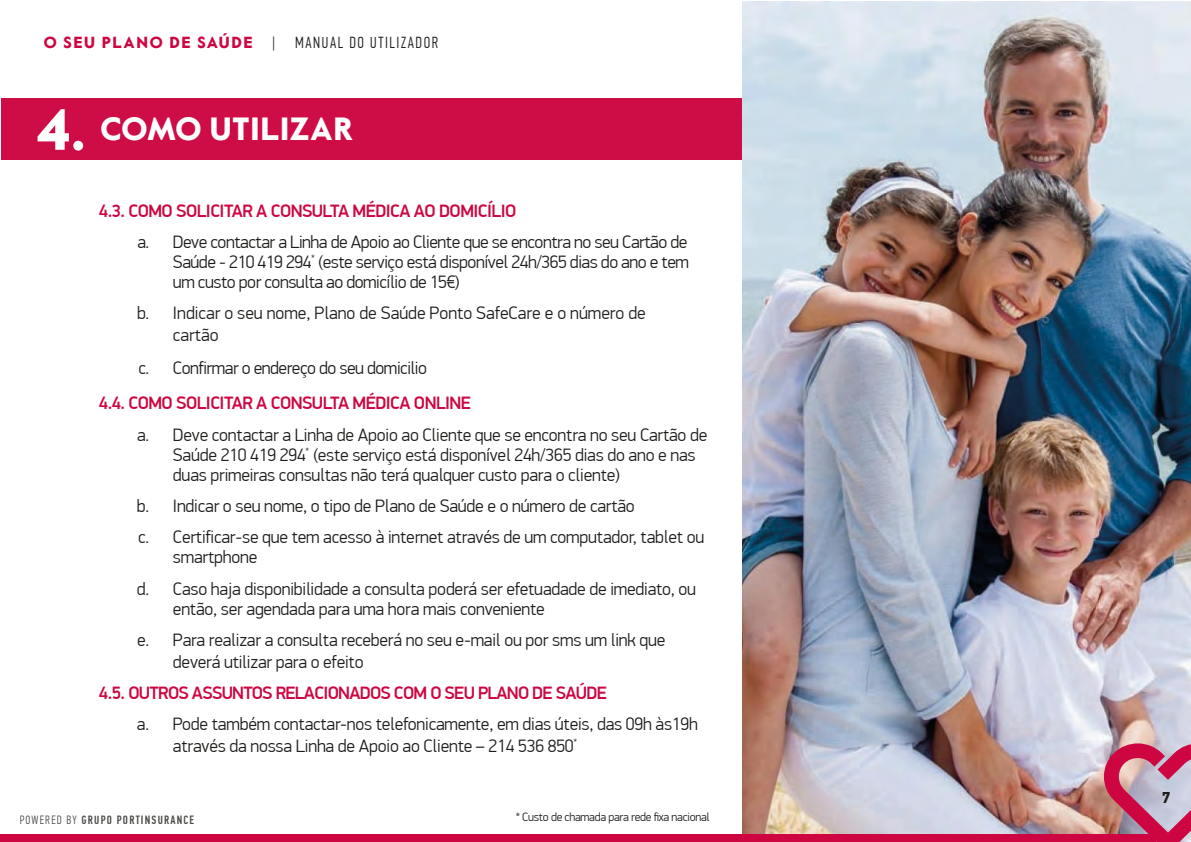
<style>
.page{position:relative;width:1191px;height:842px;background:#fff}
.page>*{position:absolute;margin:0;border:0;box-sizing:border-box;transform-origin:0 0}
.t1{font:900 58px "Value Sans Pro";color:#fff}
.t2{font:900 32px "Value Sans Pro";letter-spacing:.02em;color:#fff}
.t3{font:300 18px/20px "PF Din Display Pro";letter-spacing:-.01em;color:#1d1d1b}
.t4{font:500 18px "PF Din Display Pro";letter-spacing:-.03em;color:#cd0641}
.t5{font:300 16px "PF Din Text Comp Pro";letter-spacing:.1em;color:#1d1d1b}
.t6{font:900 16px "PF Din Display Pro";color:#1d1d1b}
.t7{font:300 12px "PF Din Display Pro";letter-spacing:-.02em;color:#1d1d1b}
.t8{font:500 12px "PF Din Text Comp Pro";letter-spacing:.1em;color:#1e1f1c}
.s1{font-family:"Value Sans Pro";font-weight:900;color:#cd0641}
.s2{font-weight:300}
</style>
<div class="page">
<div style="left:1px;top:99px;width:742px;height:61px;background:#ce0d46"></div>
<img style="left:743px;top:1px;width:448px;height:833px">
<div style="left:0;top:834px;width:1156px;height:8px;background:#cd0641"></div>
<svg style="left:1104px;top:743px;width:87px;height:99px;background:#c66d8b"></svg>
<p class="t5" style="left:44px;top:33px;width:396px"><span class="s1">O SEU PLANO DE SAÚDE</span> | MANUAL DO UTILIZADOR</p>
<h1 class="t1" style="left:37px;top:95px;width:50px">4.</h1>
<h2 class="t2" style="left:100px;top:110px;width:254px">COMO UTILIZAR</h2>
<p class="t4" style="left:99px;top:200px;width:419px">4.3. COMO SOLICITAR A CONSULTA MÉDICA AO DOMICÍLIO</p>
<p class="t3" style="left:173px;top:232px;width:517px;text-align:justify;text-indent:-36px">a. Deve contactar a Linha de Apoio ao Cliente que se encontra no seu Cartão de Saúde - 210 419 294<sup>*</sup> (este serviço está disponível 24h/365 dias do ano e tem um custo por consulta ao domicílio de 15€)</p>
<p class="t3" style="left:173px;top:303px;width:474px;line-height:21.6px;text-indent:-36px">b. Indicar o seu nome, Plano de Saúde Ponto SafeCare e o número de cartão</p>
<p class="t3" style="left:138px;top:358px;width:290px">c. Confirmar o endereço do seu domicilio</p>
<p class="t4" style="left:99px;top:392px;width:374px">4.4. COMO SOLICITAR A CONSULTA MÉDICA ONLINE</p>
<p class="t3" style="left:173px;top:425px;width:536px;text-indent:-36px">a. Deve contactar a Linha de Apoio ao Cliente que se encontra no seu Cartão de<br>Saúde 210 419 294<sup>*</sup> (este serviço está disponível 24h/365 dias do ano e nas duas primeiras consultas não terá qualquer custo para o cliente)</p>
<p class="t3" style="left:137px;top:490px;width:569px;line-height:31.4px">b. Indicar o seu nome, o tipo de Plano de Saúde e o número de cartão<br>c. Certificar-se que tem acesso à internet através de um computador, tablet ou</p>
<p class="t3" style="left:137px;top:542px;width:560px;line-height:31.4px;text-indent:36px">smartphone<br>d. Caso haja disponibilidade a consulta poderá ser efetuadade de imediato, ou</p>
<p class="t3" style="left:137px;top:593px;width:529px;line-height:31.4px;text-indent:36px">então, ser agendada para uma hora mais conveniente<br>e. Para realizar a consulta receberá no seu e-mail ou por sms um link que</p>
<p class="t3" style="left:173px;top:652px;width:192px">deverá utilizar para o efeito</p>
<p class="t4" style="left:99px;top:682px;width:509px">4.5. OUTROS ASSUNTOS RELACIONADOS COM O SEU PLANO DE SAÚDE</p>
<p class="t3" style="left:173px;top:713px;width:526px;line-height:21.6px;text-indent:-36px">a. Pode também contactar-nos telefonicamente, em dias úteis, das 09h às19h através da nossa Linha de Apoio ao Cliente – 214 536 850<sup>*</sup></p>
<p class="t8" style="left:20px;top:813px;width:176px"><span class="s2">POWERED BY</span> GRUPO PORTINSURANCE</p>
<p class="t7" style="left:516px;top:810px;width:195px">* Custo de chamada para rede fixa nacional</p>
<p class="t6" style="left:1161px;top:788px;width:10px">7</p>
</div>
